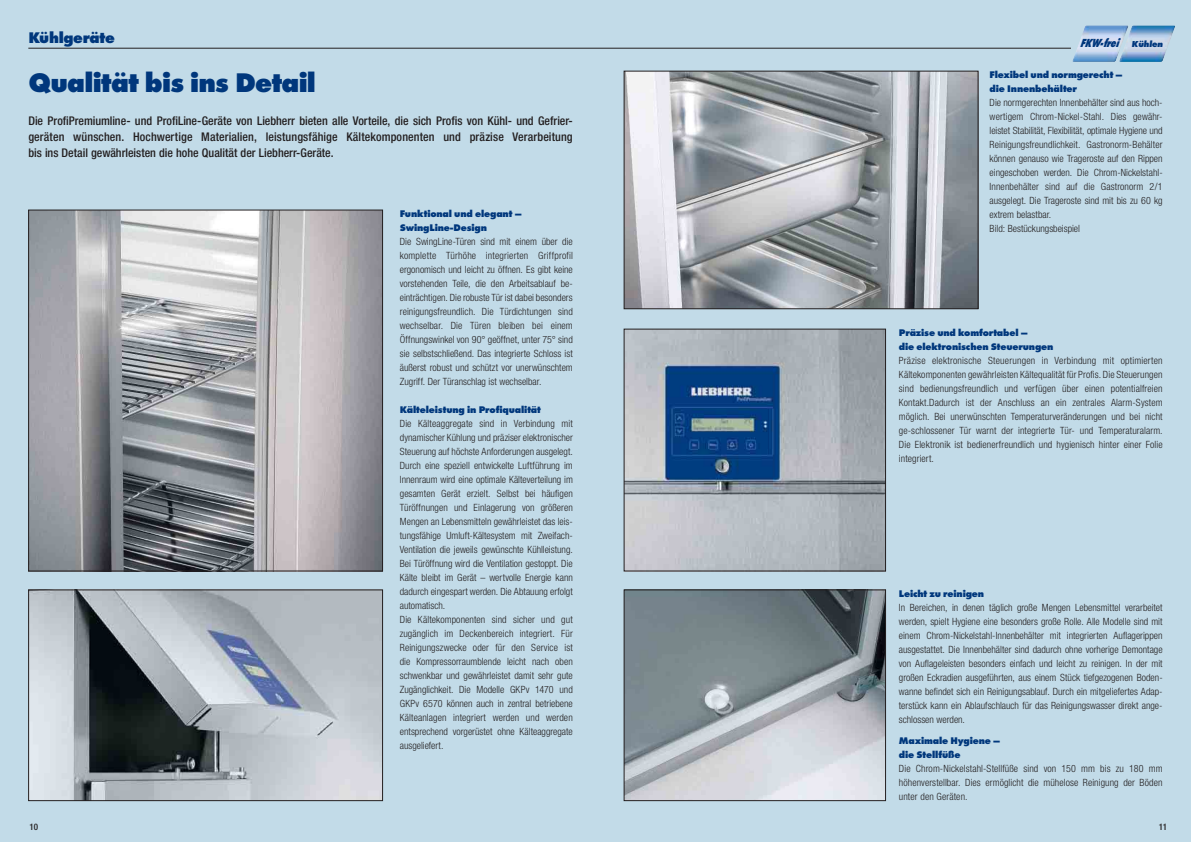
<style>
.page{position:relative;width:1191px;height:842px;background:#c2dbe8}
.page>*{position:absolute;margin:0;border:0;box-sizing:border-box;transform-origin:0 0}
.t1{font:700 expanded 28px "Futura";letter-spacing:-.025em;color:#00377c}
.t2{font:700 expanded 16px "Futura";letter-spacing:-.02em;color:#00377c}
.t3{font:italic 700 expanded 12.1px "Futura";color:#00377c;scale:.74 1}
.t4{font:500 condensed 12px/16px "Helvetica Neue LTW1 G";color:#231f20;text-align:justify}
.t5{font:300 condensed 10px/14px "Helvetica Neue LTW1 G";color:#231f20;text-align:justify}
.t6{font:700 expanded 10px/14px "Futura";letter-spacing:-.015em;color:#00377c}
.t7{font:italic 700 expanded 9px "Futura";letter-spacing:-.02em;color:#00377c}
.t8{font:500 condensed 9px "Helvetica Neue LTW1 G";color:#231f20}
</style>
<div class="page">
<hr style="left:28px;top:48px;width:1043px;height:1px;background:#231f20">
<img style="left:30px;top:212px;width:351px;height:357px">
<div style="left:28px;top:210px;width:355px;height:361px;border:1px solid #231f20"></div>
<img style="left:626px;top:73px;width:350px;height:234px">
<div style="left:624px;top:71px;width:354px;height:238px;border:1px solid #231f20"></div>
<img style="left:626px;top:331px;width:257px;height:238px">
<img style="left:626px;top:592px;width:257px;height:207px">
<div style="left:624px;top:590px;width:261px;height:211px;border:1px solid #231f20"></div>
<img style="left:30px;top:592px;width:351px;height:207px">
<div style="left:28px;top:590px;width:355px;height:211px;border:1px solid #231f20"></div>
<img style="left:1128px;top:25px;width:47px;height:37px">
<img style="left:1072px;top:25px;width:56px;height:37px">
<h2 class="t2" style="left:28px;top:31px;width:88px">Kühlgeräte</h2>
<h1 class="t1" style="left:28px;top:71px;width:289px">Qualität bis ins Detail</h1>
<p class="t4" style="left:28px;top:114px;width:546px">Die ProfiPremiumline- und ProfiLine-Geräte von Liebherr bieten alle Vorteile, die sich Profis von Kühl- und Gefrier&shy;geräten wünschen. Hochwertige Materialien, leistungsfähige Kältekomponenten und präzise Verarbeitung bis ins Detail gewährleisten die hohe Qualität der Liebherr-Geräte.</p>
<p class="t6" style="left:400px;top:208px;width:123px">Funktional und elegant –<br>SwingLine-Design</p>
<p class="t5" style="left:400px;top:236px;width:174px">Die SwingLine-Türen sind mit einem über die komplette Türhöhe integrierten Griffprofil ergonomisch und leicht zu öffnen. Es gibt keine vorstehenden Teile, die den Arbeitsablauf be&shy;einträchtigen. Die robuste Tür ist dabei besonders reinigungsfreundlich. Die Tür dichtungen sind wech selbar. Die Türen bleiben bei einem Öffnungswinkel von 90° geöffnet, unter 75° sind sie selbstschließend. Das integrierte Schloss ist äußerst robust und schützt vor unerwünschtem Zugriff. Der Türanschlag ist wechselbar.</p>
<p class="t6" style="left:400px;top:404px;width:143px">Kälteleistung in Profiqualität</p>
<p class="t5" style="left:400px;top:418px;width:174px;text-align:left">Die Kälteaggregate sind in Verbindung mit dynamischer Kühlung und präziser elektro nischer Steuerung auf höchste Anforder ung en ausgelegt.<br>Durch eine speziell entwickel te Luftführung im Innenraum wird eine optimale Kälteverteilung im gesamten Gerät erzielt. Selbst bei häufigen Türöffnungen und Einlagerung von größeren Mengen an Lebensmitteln gewährleistet das leis&shy;tungsfähige Umluft-Kältesystem mit Zwei fach-Venti la tion die jeweils gewünschte Kühlleis tung.<br>Bei Tür öffnung wird die Ventilation ge stoppt. Die Kälte bleibt im Gerät – wertvolle Energie kann dadurch eingespart werden. Die Abtauung erfolgt automatisch.<br>Die Kältekomponenten sind sicher und gut zugänglich im Deckenbereich integriert. Für Reinigungszwecke oder für den Service ist die Kompressorraumblende leicht nach oben schwenkbar und gewährleistet damit sehr gute Zugänglichkeit. Die Modelle GKPv 1470 und GKPv 6570 können auch in zentral betriebene Kälteanlagen integriert werden und werden entsprechend vorgerüstet ohne Kälteaggregate ausgeliefert.</p>
<p class="t3" style="left:1079px;top:38px;width:54px">FKW-frei</p>
<p class="t7" style="left:1131px;top:40px;width:33px">Kühlen</p>
<p class="t6" style="left:989px;top:69px;width:134px">Flexibel und normgerecht – die Innenbehälter</p>
<p class="t5" style="left:989px;top:97px;width:174px;text-align:left">Die normgerechten Innenbehälter sind aus hoch&shy;wertigem Chrom-Nickel-Stahl. Dies ge währ&shy;leistet Stabilität, Flexibilität, op ti male Hygiene und Reinigungs freundlich keit. Gastronorm-Behälter können genauso wie Trageroste auf den Rippen eingeschoben werden. Die Chrom-Nickel stahl-Innen be häl ter sind auf die Gastronorm 2/1 ausgelegt. Die Trageroste sind mit bis zu 60 kg extrem belastbar.<br>Bild: Bestückungsbeispiel</p>
<p class="t6" style="left:899px;top:327px;width:156px">Präzise und komfortabel –<br>die elektronischen Steuerungen</p>
<p class="t5" style="left:899px;top:355px;width:265px">Präzise elektronische Steuerungen in Verbindung mit optimierten Kältekomponenten gewährleisten Kältequalität für Profis. Die Steuerungen sind bedienungsfreundlich und verfügen über einen potentialfreien Kontakt.Dadurch ist der Anschluss an ein zentrales Alarm-System möglich. Bei unerwünschten Temperaturveränderungen und bei nicht ge-schlossener Tür warnt der integrierte Tür- und Temperaturalarm.<br>Die Elektronik ist bedienerfreundlich und hygienisch hinter einer Folie integriert.</p>
<p class="t6" style="left:899px;top:588px;width:87px">Leicht zu reinigen</p>
<p class="t5" style="left:899px;top:602px;width:265px">In Bereichen, in denen täglich große Mengen Lebensmittel verarbeitet werden, spielt Hygiene eine besonders große Rolle. Alle Modelle sind mit einem Chrom-Nickelstahl-Innenbehälter mit integrierten Auflagerippen ausgestattet. Die Innenbe häl ter sind dadurch ohne vorherige De mon tage von Auflageleisten besonders einfach und leicht zu reinigen. In der mit großen Eckradien ausgeführten, aus einem Stück tiefgezogenen Boden&shy;wanne befindet sich ein Reinigungsablauf. Durch ein mitgeliefertes Adap&shy;terstück kann ein Ablaufschlauch für das Reinigungswasser direkt ange&shy;schlossen werden.</p>
<p class="t6" style="left:899px;top:735px;width:103px">Maximale Hygiene – die Stellfüße</p>
<p class="t5" style="left:899px;top:763px;width:265px">Die Chrom-Nickelstahl-Stellfüße sind von 150 mm bis zu 180 mm höhenverstellbar. Dies ermöglicht die mühelose Reini gung der Böden unter den Geräten.</p>
<p class="t8" style="left:29px;top:823px;width:10px">10</p>
<p class="t8" style="left:1158px;top:823px;width:10px">11</p>
</div>
